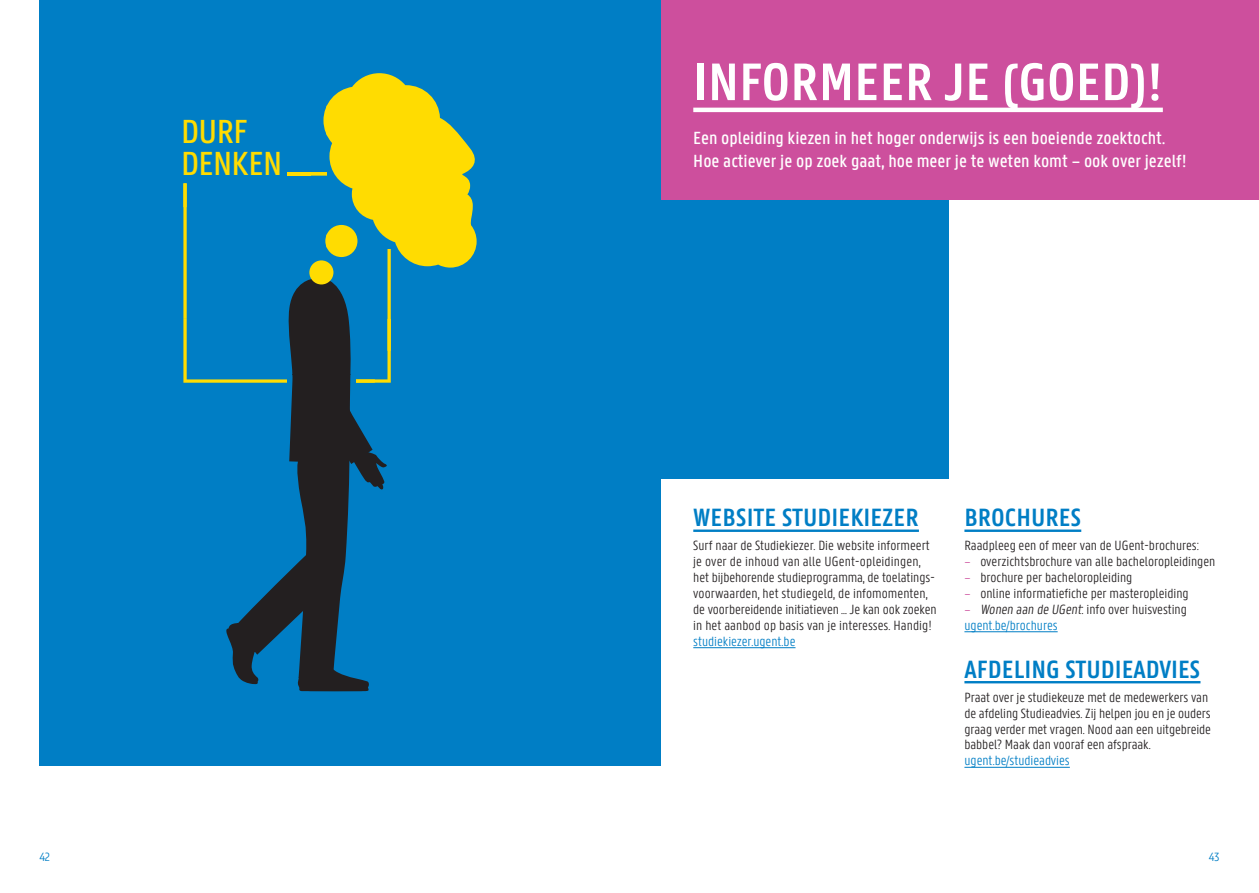
<style>
.page{position:relative;width:1259px;height:893px;background:#fff}
.page>*{position:absolute;margin:0;border:0;box-sizing:border-box;transform-origin:0 0}
.t1{font:600 56.25px "U Gent Panno Text";color:#fff}
.t2{font:500 35.55px/31.8px "Panno Text";letter-spacing:-.02em;color:#ffdc01}
.t3{font:600 26.7px "U Gent Panno Text";color:#007ec5}
.t4{font:500 18.75px/24px "U Gent Panno Text";color:#fff}
.t5{font:300 14.25px/15.9px "U Gent Panno Text";letter-spacing:-.005em;color:#231f20}
.t6{font:300 14.25px "U Gent Panno Text";color:#007ec5}
.t7{font:300 12.75px "U Gent Panno Text";color:#007ec5}
.s1{color:#cd4f9d}
.s2{color:#007ec5}
</style>
<div class="page">
<div style="left:629px;top:0;width:32px;height:765px;background:#007ec5"></div>
<div style="left:645px;top:0;width:303px;height:478px;background:#007ec5"></div>
<div style="left:40px;top:0;width:590px;height:765px;background:#007ec5"></div>
<hr style="left:693px;top:529px;width:226px;height:3px;background:#007ec5">
<hr style="left:693px;top:647px;width:102px;height:1px;background:#007ec5">
<hr style="left:964px;top:529px;width:117px;height:3px;background:#007ec5">
<hr style="left:964px;top:631px;width:93px;height:1px;background:#007ec5">
<hr style="left:964px;top:681px;width:236px;height:2px;background:#007ec5">
<hr style="left:964px;top:767px;width:106px;height:1px;background:#007ec5">
<div style="left:661px;top:0;width:598px;height:199px;background:#cd4f9d"></div>
<hr style="left:693px;top:108px;width:469px;height:4px;background:#fff">
<svg style="left:183px;top:73px;width:294px;height:618px"></svg>
<h2 class="t2" style="left:181px;top:116px;width:103px">DURF<br>DENKEN</h2>
<h1 class="t1" style="left:693px;top:48px;width:471px">INFORMEER JE (GOED)!</h1>
<h3 class="t4" style="left:693px;top:125px;width:495px">Een opleiding kiezen in het hoger onderwijs is een boeiende zoektocht.<br>Hoe actiever je op zoek gaat, hoe meer je te weten komt – ook over jezelf!</h3>
<h3 class="t3" style="left:693px;top:501px;width:227px">WEBSITE STUDIEKIEZER</h3>
<p class="t5" style="left:693px;top:537px;width:245px">Surf naar de Studiekiezer. Die website informeert je over de inhoud van alle UGent-opleidingen, het bijbehorende studieprogramma, de toelatings&shy;voorwaarden, het studiegeld, de infomomenten, de voorbereidende initiatieven … Je kan ook zoeken in het aanbod op basis van je interesses. Handig!</p>
<p class="t6" style="left:693px;top:633px;width:104px">studiekiezer.ugent.be</p>
<h3 class="t3" style="left:964px;top:501px;width:118px">BROCHURES</h3>
<p class="t5" style="left:964px;top:537px;width:236px">Raadpleeg een of meer van de UGent-brochures:</p>
<p class="t5" style="left:964px;top:553px;width:252px"><span class="s1">–</span> overzichtsbrochure van alle bacheloropleidingen</p>
<p class="t5" style="left:964px;top:569px;width:169px"><span class="s1">–</span> brochure per bacheloropleiding</p>
<p class="t5" style="left:964px;top:585px;width:226px"><span class="s1">–</span> online informatiefiche per masteropleiding</p>
<p class="t5" style="left:964px;top:601px;width:224px"><span class="s1">–</span> Wonen aan de UGent: info over huisvesting <span class="s2">ugent.be/brochures</span></p>
<h3 class="t3" style="left:964px;top:653px;width:237px">AFDELING STUDIEADVIES</h3>
<p class="t5" style="left:964px;top:689px;width:248px">Praat over je studiekeuze met de medewerkers van de afdeling Studieadvies. Zij helpen jou en je ouders graag verder met vragen. Nood aan een uitgebreide babbel? Maak dan vooraf een afspraak.</p>
<p class="t6" style="left:964px;top:752px;width:107px">ugent.be/studieadvies</p>
<p class="t7" style="left:39px;top:849px;width:12px">42</p>
<p class="t7" style="left:1208px;top:849px;width:12px">43</p>
</div>
